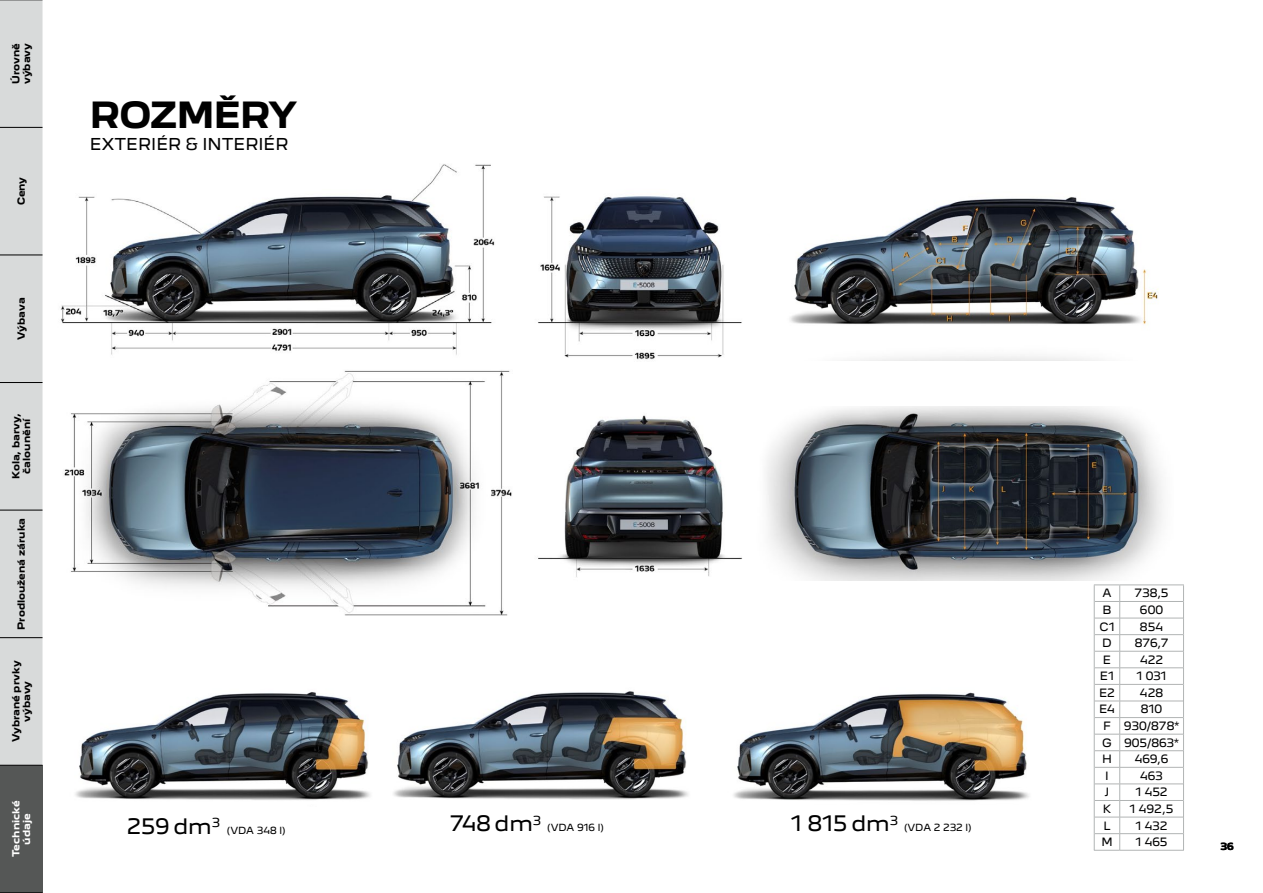
<style>
.page{position:relative;width:1263px;height:893px;background:#fff}
.page>*{position:absolute;margin:0;border:0;box-sizing:border-box;transform-origin:0 0}
.t1{font:700 33px "Peugeot New";letter-spacing:-.02em;color:#000}
.t2{font:19.5px "Peugeot New";color:#000}
.t3{font:15px "Peugeot New";color:#000}
.t4{font:10.5px/16.6px "Peugeot New";color:#000}
.t5{font:700 9px/10.8px "Peugeot New";color:#000;text-align:center}
.t6{font:9px "Peugeot New";letter-spacing:-.005em;color:#000}
.t7{font:700 9px/10.8px "Peugeot New";color:#fff;text-align:center}
</style>
<div class="page">
<img style="left:75px;top:692px;width:295px;height:108px">
<img style="left:733px;top:692px;width:296px;height:109px">
<img style="left:393px;top:691px;width:296px;height:109px">
<img style="left:61px;top:164px;width:681px;height:452px">
<img style="left:790px;top:197px;width:368px;height:163px">
<img style="left:766px;top:407px;width:397px;height:174px">
<hr style="left:1120px;top:584px;width:64px;height:1px;background:#b1b4b4">
<svg style="left:1183px;top:585px;width:1px;height:265px"></svg>
<hr style="left:1120px;top:601px;width:63px;height:1px;background:#b1b4b4">
<hr style="left:1120px;top:618px;width:63px;height:1px;background:#b1b4b4">
<hr style="left:1120px;top:634px;width:63px;height:1px;background:#b1b4b4">
<hr style="left:1120px;top:651px;width:63px;height:1px;background:#b1b4b4">
<hr style="left:1120px;top:668px;width:63px;height:1px;background:#b1b4b4">
<hr style="left:1120px;top:684px;width:63px;height:1px;background:#b1b4b4">
<hr style="left:1120px;top:701px;width:63px;height:1px;background:#b1b4b4">
<hr style="left:1120px;top:717px;width:63px;height:1px;background:#b1b4b4">
<hr style="left:1120px;top:734px;width:63px;height:1px;background:#b1b4b4">
<hr style="left:1120px;top:750px;width:63px;height:1px;background:#b1b4b4">
<hr style="left:1120px;top:767px;width:63px;height:1px;background:#b1b4b4">
<hr style="left:1120px;top:784px;width:63px;height:1px;background:#b1b4b4">
<hr style="left:1120px;top:800px;width:63px;height:1px;background:#b1b4b4">
<hr style="left:1120px;top:817px;width:63px;height:1px;background:#b1b4b4">
<hr style="left:1120px;top:833px;width:63px;height:1px;background:#b1b4b4">
<svg style="left:1094px;top:584px;width:26px;height:267px"></svg>
<hr style="left:1120px;top:850px;width:64px;height:1px;background:#b1b4b4">
<div style="left:0;top:765px;width:43px;height:128px;background:#555756"></div>
<div style="left:0;top:1px;width:43px;height:764px;background:#d8dada"></div>
<hr style="left:0;top:892px;width:43px;height:1px;background:#000">
<hr style="left:0;top:765px;width:43px;height:1px;background:#000">
<hr style="left:0;top:637px;width:43px;height:1px;background:#000">
<hr style="left:0;top:510px;width:43px;height:1px;background:#000">
<hr style="left:0;top:382px;width:43px;height:1px;background:#000">
<hr style="left:0;top:255px;width:43px;height:1px;background:#000">
<hr style="left:0;top:127px;width:43px;height:1px;background:#000">
<hr style="left:0;top:0;width:43px;height:1px;background:#000">
<p class="t5" style="left:10px;top:84px;width:43px;text-align:left;rotate:-90deg">Úrovně výbavy</p>
<p class="t5" style="left:15px;top:205px;width:30px;rotate:-90deg">Ceny</p>
<p class="t5" style="left:15px;top:340px;width:44px;rotate:-90deg">Výbava</p>
<p class="t5" style="left:10px;top:479px;width:67px;rotate:-90deg">Kola, barvy, čalounění</p>
<p class="t5" style="left:15px;top:630px;width:113px;rotate:-90deg">Prodloužená záruka</p>
<p class="t5" style="left:10px;top:742px;width:83px;rotate:-90deg">Vybrané prvky výbavy</p>
<p class="t7" style="left:10px;top:857px;width:58px;rotate:-90deg">Technické údaje</p>
<h1 class="t1" style="left:90px;top:87px;width:209px">ROZMĚRY</h1>
<h3 class="t3" style="left:90px;top:132px;width:200px">EXTERIÉR &amp; INTERIÉR</h3>
<h2 class="t2" style="left:450px;top:807px;width:93px">748 dm<sup>3</sup></h2>
<p class="t6" style="left:547px;top:820px;width:58px">(VDA 916 l)</p>
<h2 class="t2" style="left:791px;top:807px;width:109px">1 815 dm<sup>3</sup></h2>
<h2 class="t2" style="left:127px;top:810px;width:95px">259 dm<sup>3</sup></h2>
<p class="t6" style="left:904px;top:820px;width:69px">(VDA 2 232 l)</p>
<p class="t6" style="left:227px;top:823px;width:60px">(VDA 348 l)</p>
<p class="t4" style="left:1102px;top:584px;width:11px">A</p>
<p class="t4" style="left:1134px;top:584px;width:36px">738,5</p>
<p class="t4" style="left:1102px;top:601px;width:11px">B</p>
<p class="t4" style="left:1140px;top:601px;width:25px">600</p>
<p class="t4" style="left:1099px;top:617px;width:17px">C1</p>
<p class="t4" style="left:1140px;top:617px;width:25px">854</p>
<p class="t4" style="left:1102px;top:634px;width:11px">D</p>
<p class="t4" style="left:1135px;top:634px;width:35px">876,7</p>
<p class="t4" style="left:1103px;top:650px;width:10px">E</p>
<p class="t4" style="left:1140px;top:650px;width:25px">422</p>
<p class="t4" style="left:1100px;top:667px;width:16px">E1</p>
<p class="t4" style="left:1136px;top:667px;width:32px">1 031</p>
<p class="t4" style="left:1099px;top:683px;width:17px">E2</p>
<p class="t4" style="left:1140px;top:683px;width:25px">428</p>
<p class="t4" style="left:1099px;top:700px;width:17px">E4</p>
<p class="t4" style="left:1102px;top:700px;width:79px;text-indent:39px">810<br>F 930/878*<br>G 905/863*<br>H</p>
<p class="t4" style="left:1135px;top:750px;width:35px">469,6</p>
<p class="t4" style="left:1105px;top:766px;width:5px">I</p>
<p class="t4" style="left:1140px;top:766px;width:24px">463</p>
<p class="t4" style="left:1105px;top:783px;width:6px">J</p>
<p class="t4" style="left:1135px;top:783px;width:34px">1 452</p>
<p class="t4" style="left:1103px;top:800px;width:10px">K</p>
<p class="t4" style="left:1129px;top:800px;width:45px">1 492,5</p>
<p class="t4" style="left:1103px;top:816px;width:9px">L</p>
<p class="t4" style="left:1135px;top:816px;width:33px">1 432</p>
<p class="t4" style="left:1101px;top:833px;width:13px">M</p>
<p class="t4" style="left:1135px;top:833px;width:34px">1 465</p>
<p class="t5" style="left:1220px;top:841px;width:15px">36</p>
</div>
